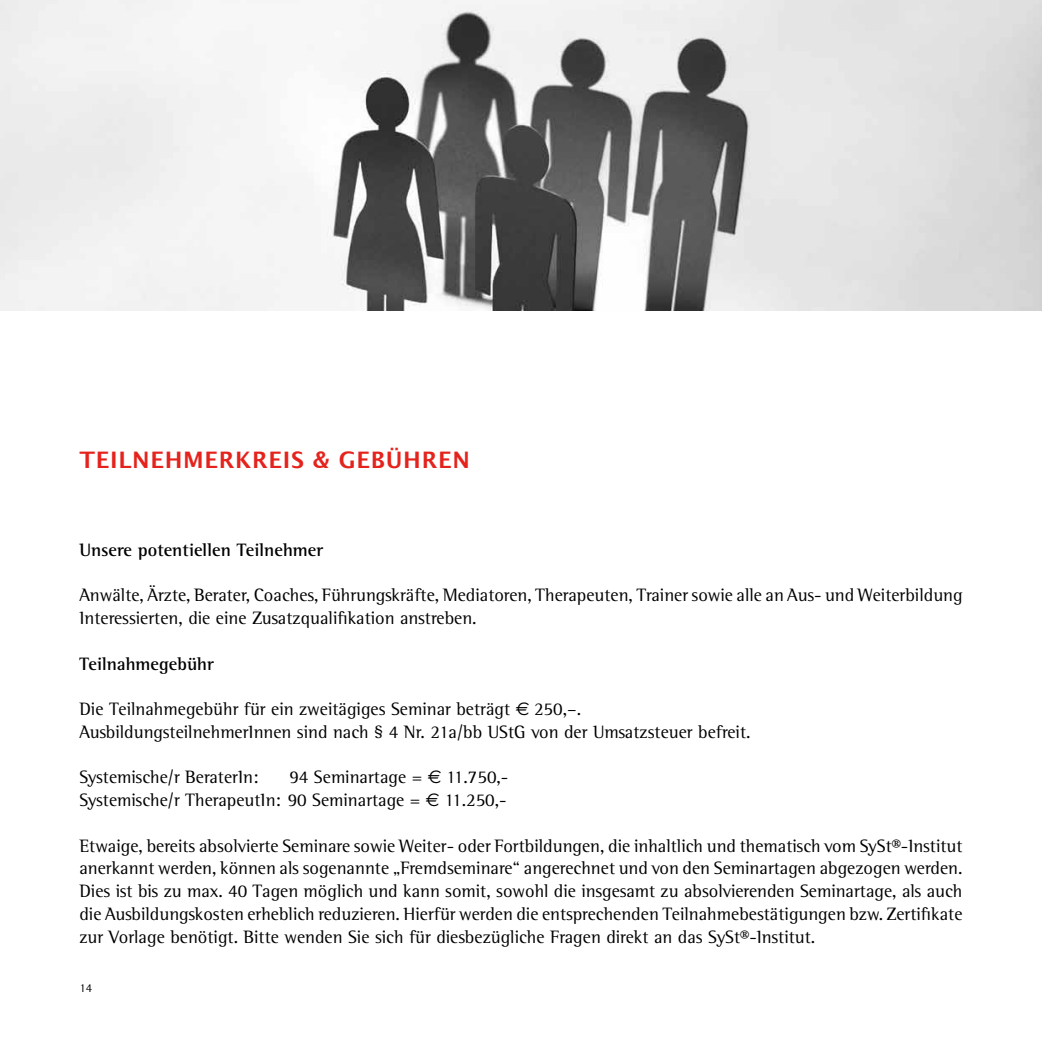
<style>
.page{position:relative;width:1042px;height:1042px;background:#fff}
.page>*{position:absolute;margin:0;border:0;box-sizing:border-box;transform-origin:0 0}
.t1{font:700 22.75px "Lucida Grande";letter-spacing:.03em;color:#e5231d}
.t2{font:18.38px/22.8px "Rotis Semi Serif";color:#000}
.t3{font:700 18.38px "Rotis Semi Serif";color:#000}
.t4{font:12.25px "Rotis Semi Serif";color:#000}
.s1{font-family:"Euro Sans"}
</style>
<div class="page">
<img style="left:0;top:0;width:1042px;height:310px">
<p class="t1" style="left:79px;top:441px;width:392px">TEILNEHMERKREIS &amp; GEBÜHREN</p>
<p class="t3" style="left:79px;top:539px;width:245px">Unsere potentiellen Teilnehmer</p>
<p class="t2" style="left:79px;top:584px;width:885px">Anwälte, Ärzte, Berater, Coaches, Führungskräfte, Mediatoren, Therapeuten, Trainer sowie alle an Aus- und Weiterbildung<br>Interessierten, die eine Zusatzqualifikation anstreben.</p>
<p class="t3" style="left:79px;top:652px;width:136px">Teilnahmegebühr</p>
<p class="t2" style="left:79px;top:697px;width:673px">Die Teilnahmegebühr für ein zweitägiges Seminar beträgt <span class="s1">E</span> 250,–.<br>AusbildungsteilnehmerInnen sind nach § 4 Nr. 21a/bb UStG von der Umsatzsteuer befreit.</p>
<p class="t2" style="left:79px;top:766px;width:181px">Systemische/r BeraterIn:</p>
<p class="t2" style="left:79px;top:766px;width:430px;text-align:right">94 Seminartage = <span class="s1">E</span> 11.750,-<br>Systemische/r TherapeutIn: 90 Seminartage = <span class="s1">E</span> 11.250,-</p>
<p class="t2" style="left:79px;top:834px;width:885px;text-align:justify">Etwaige, bereits absolvierte Seminare sowie Weiter- oder Fortbildungen, die inhaltlich und thematisch vom SySt®-Institut anerkannt werden, können als sogenannte „Fremdseminare“ angerechnet und von den Seminartagen abgezogen werden.<br>Dies ist bis zu max. 40 Tagen möglich und kann somit, sowohl die insgesamt zu absolvierenden Seminartage, als auch die Ausbildungskosten erheblich reduzieren. Hierfür werden die entsprechenden Teilnahmebestätigungen bzw. Zertifikate zur Vorlage benötigt. Bitte wenden Sie sich für diesbezügliche Fragen direkt an das SySt®-Institut.</p>
<p class="t4" style="left:79px;top:980px;width:14px">14</p>
</div>
